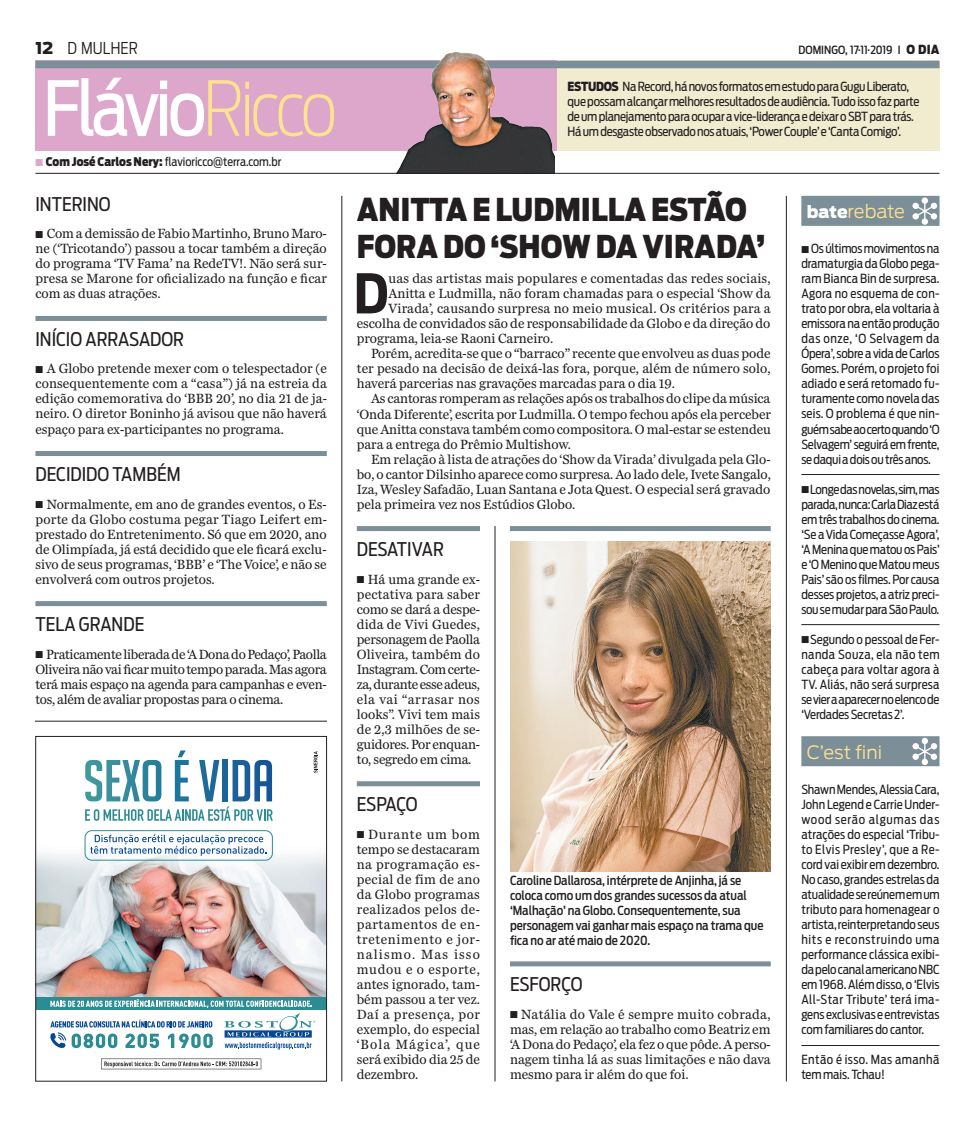
<style>
.page{position:relative;width:975px;height:1124px;background:#fff}
.page>*{position:absolute;margin:0;border:0;box-sizing:border-box;transform-origin:0 0}
.t1{font:75px "Antenna Cond";letter-spacing:-.05em;color:#fff}
.t2{font:700 54.25px "Antenna Cond";color:#231f20}
.t3{font:900 31.25px/37.5px "Antenna Cond";color:#231f20}
.t4{font:18.75px "Antenna Cond";color:#231f20}
.t5{font:300 18.25px "Antenna";letter-spacing:-.005em;color:#fde292}
.t6{font:300 16.25px "Antenna Cond";color:#231f20}
.t7{font:13.75px/15px "Miller Daily Two";letter-spacing:-.005em;color:#231f20;text-align:justify}
.t8{font:13.75px "Miller Daily Two";letter-spacing:.015em;color:#231f20}
.t9{font:12.5px/15px "Antenna Cond";letter-spacing:-.02em;color:#231f20;text-align:justify}
.t10{font:500 12.5px/15px "Antenna Cond";letter-spacing:-.005em;color:#231f20}
.t11{font:12.5px/15px "Antenna Cond";letter-spacing:.035em;color:#231f20}
.t12{font:11.88px "Antenna Cond";color:#231f20}
.t13{font:500 11.25px "Antenna Cond";letter-spacing:-.01em;color:#231f20}
.s1{font-family:"Antenna";font-weight:900}
.s2{font-weight:900;font-size:12.5px}
.s3{font-weight:200;color:#fde292}
.s4{color:#dda7cb}
.s5{font-weight:900}
.s6{font-weight:900;font-size:16.75px;color:#fff}
</style>
<div class="page">
<div style="left:35px;top:61px;width:521px;height:90px;background:#dda7cb"></div>
<div style="left:556px;top:61px;width:383px;height:90px;background:#f1ebd0"></div>
<div style="left:35px;top:61px;width:904px;height:7px;background:#7c8e97"></div>
<img style="left:368px;top:53px;width:186px;height:120px">
<hr style="left:35px;top:173px;width:904px;height:1px;background:#231f20">
<div style="left:35px;top:316px;width:292px;height:5px;background:#7c8e97"></div>
<div style="left:35px;top:451px;width:292px;height:5px;background:#7c8e97"></div>
<div style="left:357px;top:526px;width:123px;height:5px;background:#7c8e97"></div>
<div style="left:357px;top:781px;width:123px;height:5px;background:#7c8e97"></div>
<div style="left:35px;top:601px;width:292px;height:5px;background:#7c8e97"></div>
<div style="left:510px;top:961px;width:260px;height:5px;background:#7c8e97"></div>
<img style="left:37px;top:751px;width:288px;height:245px">
<div style="left:36px;top:996px;width:290px;height:13px;background:#2c8c93"></div>
<svg style="left:85px;top:750px;width:188px;height:70px"></svg>
<svg style="left:314px;top:751px;width:3px;height:21px"></svg>
<svg style="left:90px;top:834px;width:177px;height:21px"></svg>
<div style="left:85px;top:830px;width:188px;height:30px;border:1px solid #2c8c93;border-radius:7px"></div>
<svg style="left:101px;top:1058px;width:160px;height:11px"></svg>
<svg style="left:49px;top:999px;width:266px;height:50px"></svg>
<div style="left:35px;top:736px;width:292px;height:345px;border:1px solid #231f20"></div>
<hr style="left:801px;top:474px;width:138px;height:1px;background:#231f20">
<hr style="left:801px;top:624px;width:138px;height:1px;background:#231f20">
<hr style="left:801px;top:1045px;width:138px;height:1px;background:#231f20">
<hr style="left:35px;top:720px;width:292px;height:1px;background:#231f20">
<hr style="left:494px;top:526px;width:1px;height:555px;background:#231f20">
<hr style="left:786px;top:196px;width:1px;height:885px;background:#231f20">
<hr style="left:341px;top:196px;width:1px;height:885px;background:#231f20">
<img style="left:510px;top:541px;width:260px;height:330px">
<div style="left:510px;top:526px;width:260px;height:5px;background:#7c8e97"></div>
<svg style="left:801px;top:196px;width:138px;height:30px;background:#84959d"></svg>
<svg style="left:801px;top:736px;width:138px;height:30px;background:#84959e"></svg>
<p class="t6" style="left:35px;top:38px;width:104px"><span class="s1">12</span> D MULHER</p>
<p class="t13" style="left:798px;top:43px;width:142px">Domingo, 17.11.2019 I <span class="s2">O DIA</span></p>
<h1 class="t1" style="left:43px;top:64px;width:296px">Flávio<span class="s3">Ricco</span></h1>
<p class="t12" style="left:35px;top:154px;width:247px"><span class="s4">■</span> <span class="s5">Com José Carlos Nery:</span> flavioricco@terra.com.br</p>
<h3 class="t3" style="left:357px;top:191px;width:410px">ANITTA E LUDMILLA ESTÃO<br>FORA DO ‘SHOW DA VIRADA’</h3>
<h2 class="t2" style="left:353px;top:261px;width:36px">D</h2>
<p class="t7" style="left:388px;top:271px;width:384px">uas das artistas mais populares e comentadas das redes sociais,</p>
<p class="t9" style="left:567px;top:79px;width:353px;text-align:left"><span class="s5">ESTUDOS</span> Na Record, há novos formatos em estudo para Gugu Liberato, que possam alcançar melhores resultados de audiência. Tudo isso faz parte de um planejamento para ocupar a vice-liderança e deixar o SBT para trás.<br>Há um desgaste observado nos atuais, ‘Power Couple’ e ‘Canta Comigo’.</p>
<h3 class="t4" style="left:35px;top:193px;width:77px">INTERINO</h3>
<p class="t7" style="left:35px;top:226px;width:293px;text-indent:11px">Com a demissão de Fabio Martinho, Bruno Maro&shy;ne (‘Tricotando’) passou a tocar também a direção do programa ‘TV Fama’ na RedeTV!. Não será sur&shy;presa se Marone for oficializado na função e ficar com as duas atrações.</p>
<h3 class="t5" style="left:806px;top:200px;width:100px"><span class="s6">bate</span>rebate</h3>
<p class="t9" style="left:801px;top:241px;width:140px;text-indent:10px">Os últimos movimentos na dramaturgia da Globo pega&shy;ram Bianca Bin de surpresa.<br>Agora no esquema de con&shy;trato por obra, ela voltaria à emissora na então produção das onze, ‘O Selvagem da Ópera’, sobre a vida de Carlos Gomes. Porém, o projeto foi adiado e será retomado fu&shy;turamente como novela das seis. O problema é que nin&shy;guém sabe ao certo quando ‘O Selvagem’ seguirá em frente, se daqui a dois ou três anos.</p>
<p class="t9" style="left:801px;top:481px;width:140px;text-indent:9px">Longe das novelas, sim, mas parada, nunca: Carla Diaz está em três trabalhos do cinema. ‘Se a Vida Começasse Agora’, ‘A Menina que matou os Pais’ e ‘O Menino que Matou meus Pais’ são os filmes. Por causa desses projetos, a atriz preci&shy;sou se mudar para São Paulo.</p>
<p class="t9" style="left:801px;top:631px;width:140px;text-indent:9px">Segundo o pessoal de Fer&shy;nanda Souza, ela não tem cabeça para voltar agora à TV. Aliás, não será surpresa se vier a aparecer no elenco de ‘Verdades Secretas 2’.</p>
<p class="t7" style="left:388px;top:286px;width:383px">Anitta e Ludmilla, não foram chamadas para o especial ‘Show da</p>
<p class="t8" style="left:388px;top:301px;width:384px">Virada’, causando surpresa no meio musical. Os critérios para a</p>
<p class="t7" style="left:357px;top:316px;width:415px">escolha de convidados são de responsabilidade da Globo e da direção do</p>
<p class="t7" style="left:357px;top:331px;width:198px">programa, leia-se Raoni Carneiro.</p>
<p class="t7" style="left:371px;top:346px;width:401px">Porém, acredita-se que o “barraco” recente que envolveu as duas pode</p>
<p class="t7" style="left:357px;top:361px;width:415px">ter pesado na decisão de deixá-las fora, porque, além de número solo,</p>
<p class="t7" style="left:357px;top:376px;width:320px">haverá parcerias nas gravações marcadas para o dia 19.</p>
<p class="t7" style="left:371px;top:391px;width:401px">As cantoras romperam as relações após os trabalhos do clipe da música</p>
<p class="t7" style="left:357px;top:406px;width:415px">‘Onda Diferente’, escrita por Ludmilla. O tempo fechou após ela perceber</p>
<p class="t7" style="left:357px;top:421px;width:415px">que Anitta constava também como compositora. O mal-estar se estendeu</p>
<p class="t7" style="left:357px;top:436px;width:215px">para a entrega do Prêmio Multishow.</p>
<p class="t7" style="left:371px;top:451px;width:401px">Em relação à lista de atrações do ‘Show da Virada’ divulgada pela Glo-</p>
<p class="t7" style="left:357px;top:466px;width:415px">bo, o cantor Dilsinho aparece como surpresa. Ao lado dele, Ivete Sangalo,</p>
<p class="t7" style="left:357px;top:481px;width:415px">Iza, Wesley Safadão, Luan Santana e Jota Quest. O especial será gravado</p>
<p class="t7" style="left:357px;top:496px;width:220px">pela primeira vez nos Estúdios Globo.</p>
<h3 class="t4" style="left:35px;top:328px;width:150px">INÍCIO ARRASADOR</h3>
<p class="t7" style="left:35px;top:361px;width:293px;text-indent:11px">A Globo pretende mexer com o telespectador (e consequentemente com a “casa”) já na estreia da edição comemorativa do ‘BBB 20’, no dia 21 de ja&shy;neiro. O diretor Boninho já avisou que não haverá espaço para ex-participantes no programa.</p>
<h3 class="t4" style="left:35px;top:463px;width:147px">DECIDIDO TAMBÉM</h3>
<p class="t7" style="left:35px;top:496px;width:293px;text-indent:11px">Normalmente, em ano de grandes eventos, o Es&shy;porte da Globo costuma pegar Tiago Leifert em&shy;prestado do Entretenimento. Só que em 2020, ano de Olimpíada, já está decidido que ele ficará exclu&shy;sivo de seus programas, ‘BBB’ e ‘The Voice’, e não se envolverá com outros projetos.</p>
<h3 class="t4" style="left:357px;top:538px;width:89px">DESATIVAR</h3>
<p class="t7" style="left:357px;top:571px;width:125px;text-indent:11px">Há uma grande ex&shy;pectativa para saber como se dará a despe&shy;dida de Vivi Guedes, personagem de Paolla Oliveira, também do Instagram. Com certe&shy;za, durante esse adeus, ela vai “arrasar nos looks”. Vivi tem mais de 2,3 milhões de se&shy;guidores. Por enquan&shy;to, segredo em cima.</p>
<h3 class="t4" style="left:35px;top:613px;width:110px">TELA GRANDE</h3>
<p class="t7" style="left:35px;top:646px;width:293px;text-indent:11px">Praticamente liberada de ‘A Dona do Pedaço’, Paolla Oliveira não vai ficar muito tempo parada. Mas agora terá mais espaço na agenda para campanhas e even&shy;tos, além de avaliar propostas para o cinema.</p>
<h3 class="t5" style="left:806px;top:740px;width:77px">C’est fini</h3>
<h3 class="t4" style="left:357px;top:793px;width:62px">ESPAÇO</h3>
<p class="t7" style="left:357px;top:826px;width:125px;text-indent:11px">Durante um bom tempo se destacaram na programação es&shy;pecial de fim de ano da Globo programas realizados pelos de&shy;partamentos de en&shy;tretenimento e jor&shy;nalismo. Mas isso mudou e o esporte, antes ignorado, tam&shy;bém passou a ter vez.<br>Daí a presença, por exemplo, do especial ‘Bola Mágica’, que será exibido dia 25 de dezembro.</p>
<p class="t10" style="left:510px;top:872px;width:255px">Caroline Dallarosa, intérprete de Anjinha, já se coloca como um dos grandes sucessos da atual ‘Malhação’ na Globo. Consequentemente, sua personagem vai ganhar mais espaço na trama que fica no ar até maio de 2020.</p>
<h3 class="t4" style="left:510px;top:973px;width:74px">ESFORÇO</h3>
<p class="t7" style="left:510px;top:1006px;width:262px;text-indent:11px">Natália do Vale é sempre muito cobrada, mas, em relação ao trabalho como Beatriz em ‘A Dona do Pedaço’, ela fez o que pôde. A perso&shy;nagem tinha lá as suas limitações e não dava mesmo para ir além do que foi.</p>
<p class="t9" style="left:801px;top:781px;width:140px">Shawn Mendes, Alessia Cara, John Legend e Carrie Under&shy;wood serão algumas das atrações do especial ‘Tribu&shy;to Elvis Presley’, que a Re&shy;cord vai exibir em dezembro.<br>No caso, grandes estrelas da atualidade se reúnem em um tributo para homenagear o artista, reinterpretando seus hits e reconstruindo uma performance clássica exibi&shy;da pelo canal americano NBC em 1968. Além disso, o ‘Elvis All-Star Tribute’ terá ima&shy;gens exclusivas e entrevistas com familiares do cantor.</p>
<p class="t11" style="left:801px;top:1051px;width:140px">Então é isso. Mas amanhã tem mais. Tchau!</p>
</div>
